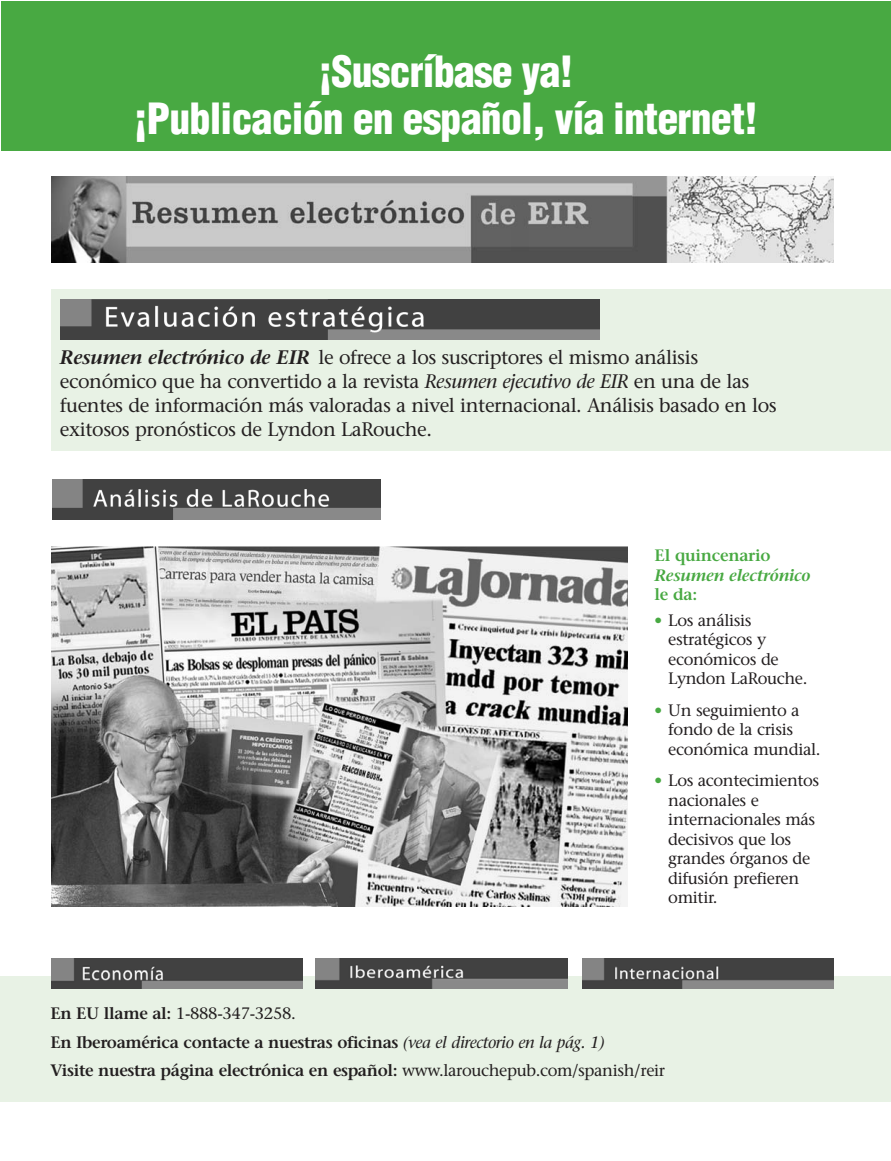
<style>
.page{position:relative;width:891px;height:1161px;background:#fff}
.page>*{position:absolute;margin:0;border:0;box-sizing:border-box;transform-origin:0 0}
.t1{font:900 condensed 42px/46.5px "Helvetica";letter-spacing:-.02em;color:#fff;text-align:center}
.t2{font:19.5px/24px "Stone Serif";letter-spacing:-.025em;color:#231f20}
.t3{font:16.5px/19.5px "Stone Serif";letter-spacing:-.025em;color:#231f20}
.t4{font:600 16.5px/28.5px "Stone Serif";letter-spacing:-.025em;color:#231f20}
.t5{font:600 16.5px/19.5px "Stone Serif";letter-spacing:-.02em;color:#48a942}
.s1{font-weight:600;font-style:italic}
.s2{font-style:italic}
.s3{font-family:"Bookman";font-weight:600;color:#48a942}
.s4{font-weight:400}
.s5{font-weight:400;font-style:italic}
</style>
<div class="page">
<div style="left:1px;top:976px;width:890px;height:125px;background:#e8f2e5"></div>
<div style="left:51px;top:290px;width:840px;height:162px;background:#e8f2e5"></div>
<img style="left:60px;top:300px;width:540px;height:40px">
<img style="left:52px;top:479px;width:328px;height:40px">
<img style="left:51px;top:547px;width:577px;height:360px">
<img style="left:51px;top:177px;width:783px;height:85px">
<div style="left:1px;top:1px;width:890px;height:150px;background:#48a942"></div>
<img style="left:51px;top:959px;width:252px;height:30px">
<img style="left:315px;top:959px;width:252px;height:30px">
<img style="left:582px;top:958px;width:252px;height:30px">
<p class="t1" style="left:134px;top:52px;width:626px">¡Suscríbase ya!<br>¡Publicación en español, vía internet!</p>
<p class="t2" style="left:60px;top:347px;width:718px"><span class="s1">Resumen electrónico de EIR</span> le ofrece a los suscriptores el mismo análisis económico que ha convertido a la revista <span class="s2">Resumen ejecutivo de EIR</span> en una de las fuentes de información más valoradas a nivel internacional. Análisis basado en los exitosos pronósticos de Lyndon LaRouche.</p>
<p class="t5" style="left:655px;top:547px;width:158px">El quincenario<br><span class="s2">Resumen electrónico </span>le da:</p>
<p class="t3" style="left:668px;top:612px;width:141px;text-indent:-14px"><span class="s3">•</span> Los análisis estratégicos y económicos de<br>Lyndon LaRouche.</p>
<p class="t3" style="left:668px;top:702px;width:154px;text-indent:-14px"><span class="s3">•</span> Un seguimiento a fondo de la crisis económica mundial.</p>
<p class="t3" style="left:668px;top:772px;width:153px;text-indent:-14px"><span class="s3">•</span> Los acontecimientos nacionales e internacionales más decisivos que los grandes órganos de difusión prefieren omitir.</p>
<p class="t4" style="left:50px;top:1001px;width:616px">En EU llame al: <span class="s4">1-888-347-3258.<br></span>En Iberoamérica contacte a nuestras oficinas <span class="s5">(vea el directorio en la pág. 1)<br></span>Visite nuestra página electrónica en español: <span class="s4">www.larouchepub.com/spanish/reir</span></p>
</div>
